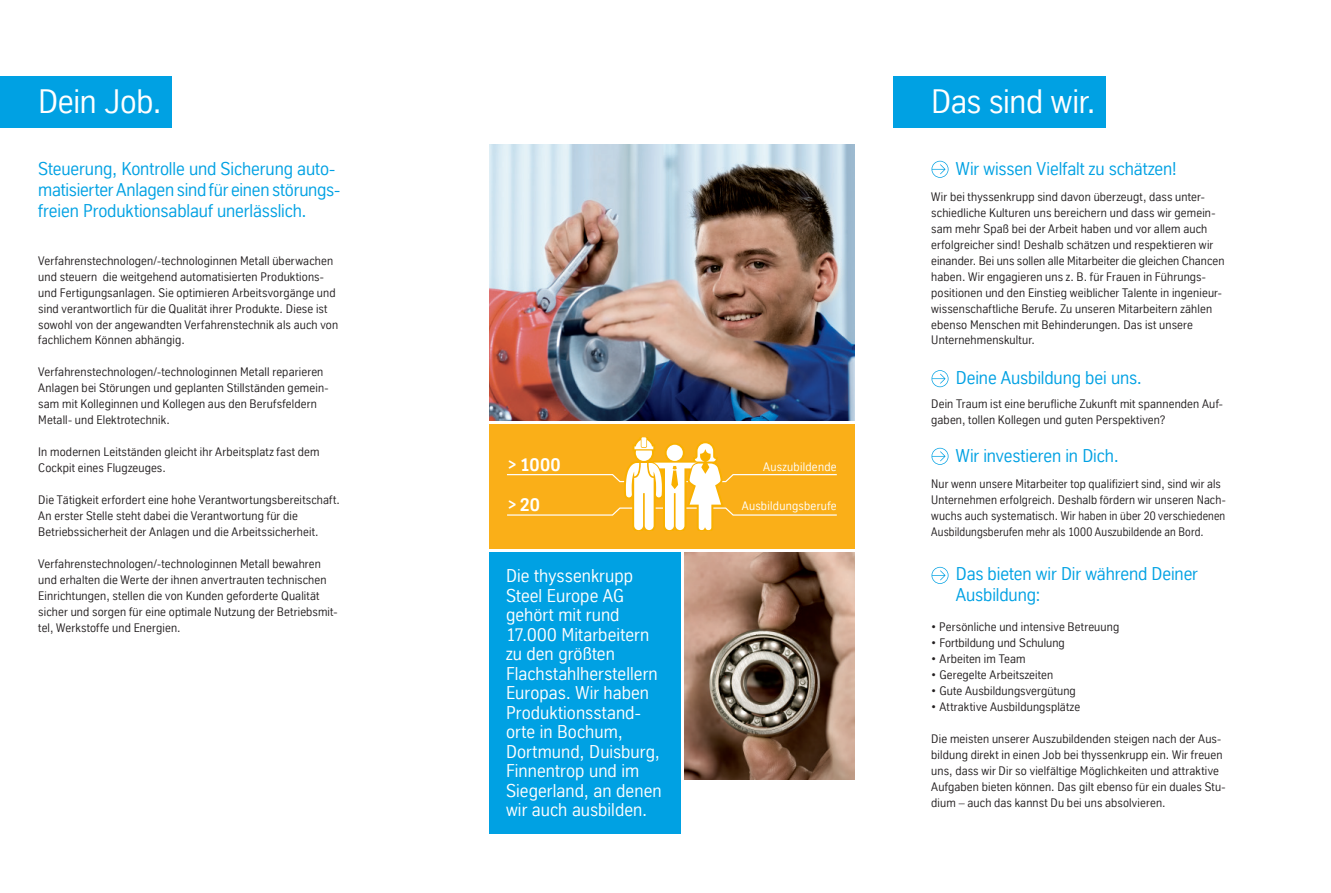
<style>
.page{position:relative;width:1331px;height:893px;background:#fff}
.page>*{position:absolute;margin:0;border:0;box-sizing:border-box;transform-origin:0 0}
.t1{font:33px "TK Type";letter-spacing:-.01em;color:#fff}
.t2{font:18px/21px "TK Type";letter-spacing:-.005em;color:#00a1e3}
.t3{font:18px/19.5px "TK Type";letter-spacing:.005em;color:#fff}
.t4{font:700 18px "TK Type";letter-spacing:.01em;color:#fff}
.t5{font:12px/15.9px "TK Type";letter-spacing:.01em;color:#231f20}
.t6{font:12px "TK Type";letter-spacing:.025em;color:#fff}
</style>
<div class="page">
<div style="left:0;top:77px;width:171px;height:51px;background:#00a1e3"></div>
<div style="left:893px;top:77px;width:213px;height:51px;background:#00a1e3"></div>
<img style="left:489px;top:145px;width:366px;height:276px">
<img style="left:685px;top:552px;width:170px;height:227px">
<div style="left:489px;top:552px;width:191px;height:281px;background:#00a1e3"></div>
<div style="left:489px;top:424px;width:366px;height:124px;background:#faaf18"></div>
<svg style="left:506px;top:437px;width:331px;height:93px"></svg>
<svg style="left:931px;top:161px;width:17px;height:17px"></svg>
<svg style="left:931px;top:370px;width:17px;height:17px"></svg>
<svg style="left:931px;top:448px;width:17px;height:17px"></svg>
<svg style="left:931px;top:567px;width:17px;height:17px"></svg>
<h1 class="t1" style="left:38px;top:83px;width:125px">Dein Job.</h1>
<h1 class="t1" style="left:931px;top:83px;width:166px">Das sind wir.</h1>
<h2 class="t2" style="left:38px;top:158px;width:303px">Steuerung, Kontrolle und Sicherung auto&shy;matisierter Anlagen sind für einen störungs&shy;freien Produktionsablauf unerlässlich.</h2>
<p class="t5" style="left:38px;top:253px;width:301px">Verfahrenstechnologen/-technologinnen Metall überwachen und steuern die weitgehend automatisierten Produktions&shy;und Fertigungsanlagen. Sie optimieren Arbeitsvorgänge und sind verantwortlich für die Qualität ihrer Produkte. Diese ist sowohl von der angewandten Verfahrenstechnik als auch von fachlichem Können abhängig.</p>
<p class="t5" style="left:38px;top:364px;width:292px">Verfahrenstechnologen/-technologinnen Metall reparieren Anlagen bei Störungen und geplanten Stillständen gemein&shy;sam mit Kolleginnen und Kollegen aus den Berufsfeldern Metall- und Elektrotechnik.</p>
<p class="t5" style="left:38px;top:444px;width:283px">In modernen Leitständen gleicht ihr Arbeitsplatz fast dem<br>Cockpit eines Flugzeuges.</p>
<p class="t5" style="left:38px;top:492px;width:303px">Die Tätigkeit erfordert eine hohe Verantwortungsbereitschaft.<br>An erster Stelle steht dabei die Verantwortung für die<br>Betriebssicherheit der Anlagen und die Arbeitssicherheit.</p>
<p class="t5" style="left:38px;top:556px;width:301px">Verfahrenstechnologen/-technologinnen Metall bewahren und erhalten die Werte der ihnen anvertrauten technischen Einrichtungen, stellen die von Kunden geforderte Qualität sicher und sorgen für eine optimale Nutzung der Betriebsmit&shy;tel, Werkstoffe und Energien.</p>
<p class="t3" style="left:506px;top:566px;width:157px">Die thyssenkrupp<br>Steel Europe AG gehört mit rund<br>17.000 Mitarbeitern zu den größten<br>Flachstahlherstellern<br>Europas. Wir haben<br>Produktionsstand&shy;orte in Bochum,<br>Dortmund, Duisburg,<br>Finnentrop und im<br>Siegerland, an denen wir auch ausbilden.</p>
<h2 class="t4" style="left:507px;top:455px;width:55px">&gt;1000</h2>
<p class="t6" style="left:763px;top:460px;width:75px">Auszubildende</p>
<h2 class="t4" style="left:507px;top:495px;width:34px">&gt;20</h2>
<p class="t6" style="left:742px;top:499px;width:96px">Ausbildungsberufe</p>
<h2 class="t2" style="left:956px;top:158px;width:223px">Wir wissen Vielfalt zu schätzen!</h2>
<p class="t5" style="left:931px;top:189px;width:295px">Wir bei thyssenkrupp sind davon überzeugt, dass unter&shy;schiedliche Kulturen uns bereichern und dass wir gemein&shy;sam mehr Spaß bei der Arbeit haben und vor allem auch erfolgreicher sind! Deshalb schätzen und respektieren wir einander. Bei uns sollen alle Mitarbeiter die gleichen Chancen haben. Wir engagieren uns z. B. für Frauen in Führungs&shy;positionen und den Einstieg weiblicher Talente in ingenieur&shy;wissenschaftliche Berufe. Zu unseren Mitarbeitern zählen ebenso Menschen mit Behinderungen. Das ist unsere Unternehmenskultur.</p>
<h2 class="t2" style="left:956px;top:367px;width:188px">Deine Ausbildung bei uns.</h2>
<p class="t5" style="left:931px;top:396px;width:293px">Dein Traum ist eine berufliche Zukunft mit spannenden Auf&shy;gaben, tollen Kollegen und guten Perspektiven?</p>
<h2 class="t2" style="left:956px;top:445px;width:164px">Wir investieren in Dich.</h2>
<p class="t5" style="left:931px;top:476px;width:296px">Nur wenn unsere Mitarbeiter top qualifiziert sind, sind wir als Unternehmen erfolgreich. Deshalb fördern wir unseren Nach&shy;wuchs auch systematisch. Wir haben in über 20 verschiedenen Ausbildungsberufen mehr als 1000 Auszubildende an Bord.</p>
<h2 class="t2" style="left:956px;top:564px;width:243px">Das bieten wir Dir während Deiner<br>Ausbildung:</h2>
<p class="t5" style="left:931px;top:619px;width:189px">• Persönliche und intensive Betreuung</p>
<p class="t5" style="left:931px;top:635px;width:135px">• Fortbildung und Schulung</p>
<p class="t5" style="left:931px;top:651px;width:96px">• Arbeiten im Team</p>
<p class="t5" style="left:931px;top:667px;width:123px">• Geregelte Arbeitszeiten</p>
<p class="t5" style="left:931px;top:683px;width:146px">• Gute Ausbildungsvergütung</p>
<p class="t5" style="left:931px;top:699px;width:150px">• Attraktive Ausbildungsplätze</p>
<p class="t5" style="left:931px;top:731px;width:296px">Die meisten unserer Auszubildenden steigen nach der Aus&shy;bildung direkt in einen Job bei thyssenkrupp ein. Wir freuen uns, dass wir Dir so vielfältige Möglichkeiten und attraktive Aufgaben bieten können. Das gilt ebenso für ein duales Stu&shy;dium – auch das kannst Du bei uns absolvieren.</p>
</div>
